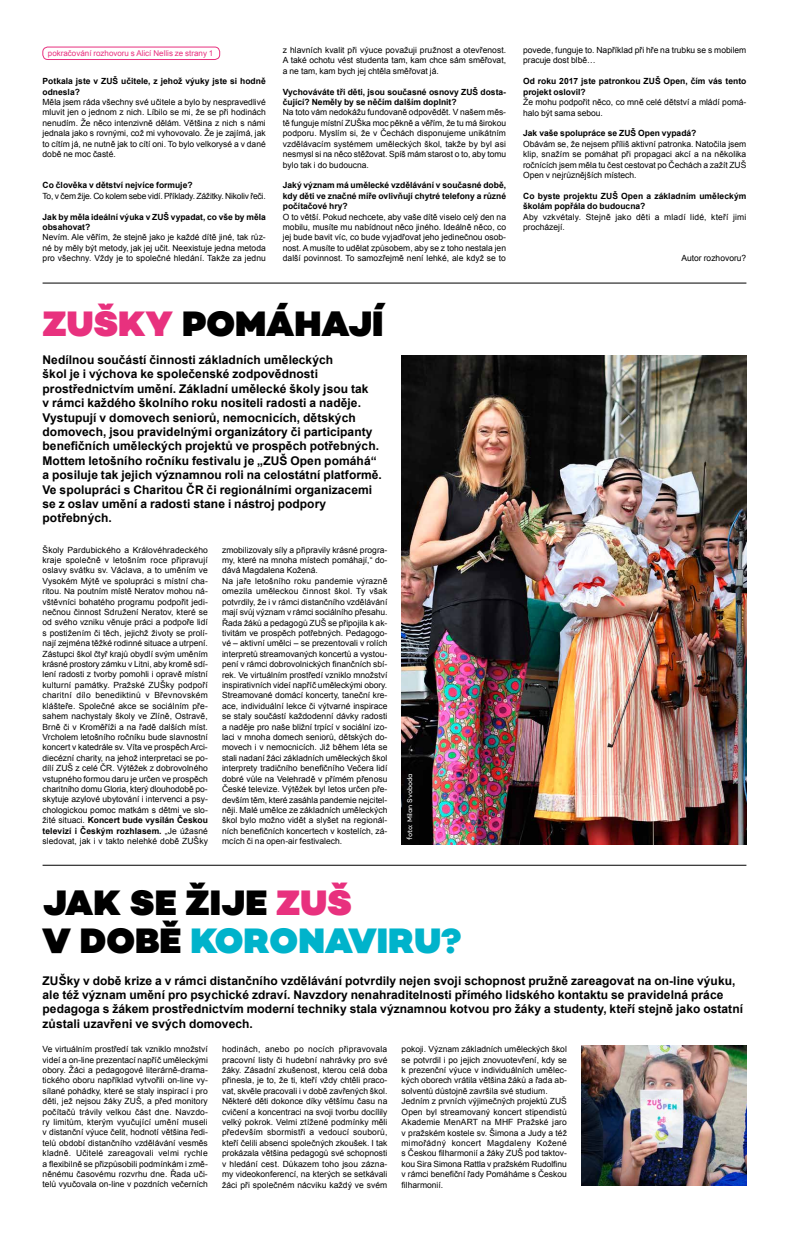
<style>
.page{position:relative;width:789px;height:1234px;background:#fff}
.page>*{position:absolute;margin:0;border:0;box-sizing:border-box;transform-origin:0 0}
.t1{font:900 36px/38px "Campton W00";color:#000}
.t2{font:700 12px/14.4px "Arial";letter-spacing:.005em;color:#000}
.t3{font:8.5px/10.4px "Arial";color:#000;text-align:justify}
.t4{font:700 8.5px/10.4px "Arial";color:#000}
.t5{font:8.5px/10.4px "Arial";letter-spacing:.02em;color:#000}
.t6{font:8.5px "Arial";letter-spacing:-.025em;color:#000}
.t7{font:8px "Arial";color:#e8317e}
.t8{font:7px "Campton W00";letter-spacing:-.005em;color:#fff}
.s1{color:#e8317e}
.s2{font-weight:700}
.s3{color:#00b3cb}
</style>
<div class="page">
<hr style="left:43px;top:864px;width:703px;height:1px;background:#000">
<div style="left:43px;top:47px;width:177px;height:13px;border:1px solid #e8317e;border-radius:5px"></div>
<hr style="left:43px;top:283px;width:703px;height:1px;background:#000">
<img style="left:401px;top:355px;width:345px;height:489px">
<img style="left:581px;top:1045px;width:165px;height:140px">
<p class="t7" style="left:48px;top:48px;width:167px">pokračování rozhovoru s Alicí Nellis ze strany 1</p>
<p class="t4" style="left:43px;top:76px;width:224px">Potkala jste v ZUŠ učitele, z jehož výuky jste si hodně odnesla?</p>
<p class="t3" style="left:43px;top:97px;width:225px">Měla jsem ráda všechny své učitele a bylo by nespravedlivé mluvit jen o jednom z nich. Líbilo se mi, že se při hodinách nenudím. Že něco intenzivně dělám. Většina z nich s námi jednala jako s rovnými, což mi vyhovovalo. Že je zajímá, jak to cítím já, ne nutně jak to cítí oni. To bylo velkorysé a v dané době ne moc časté.</p>
<p class="t4" style="left:43px;top:180px;width:151px">Co člověka v dětství nejvíce formuje?</p>
<p class="t6" style="left:43px;top:190px;width:224px">To, v čem žije. Co kolem sebe vidí. Příklady. Zážitky. Nikoliv řeči.</p>
<p class="t4" style="left:43px;top:211px;width:225px">Jak by měla ideální výuka v ZUŠ vypadat, co vše by měla obsahovat?</p>
<p class="t3" style="left:43px;top:232px;width:225px">Nevím. Ale věřím, že stejně jako je každé dítě jiné, tak růz&shy;né by měly být metody, jak jej učit. Neexistuje jedna metoda pro všechny. Vždy je to společné hledání. Takže za jednu</p>
<p class="t3" style="left:283px;top:45px;width:225px">z hlavních kvalit při výuce považuji pružnost a otevřenost.<br>A také ochotu vést studenta tam, kam chce sám směřovat, a ne tam, kam bych jej chtěla směřovat já.</p>
<p class="t4" style="left:283px;top:87px;width:224px">Vychováváte tři děti, jsou současné osnovy ZUŠ dosta&shy;čující? Neměly by se něčím dalším doplnit?</p>
<p class="t3" style="left:283px;top:107px;width:224px">Na toto vám nedokážu fundovaně odpovědět. V našem měs&shy;tě funguje místní ZUŠka moc pěkně a věřím, že tu má širokou podporu. Myslím si, že v Čechách disponujeme unikátním vzdělávacím systémem uměleckých škol, takže by byl asi nesmysl si na něco stěžovat. Spíš mám starost o to, aby tomu bylo tak i do budoucna.</p>
<p class="t4" style="left:283px;top:180px;width:225px;text-align:justify">Jaký význam má umělecké vzdělávání v současné době, kdy děti ve značné míře ovlivňují chytré telefony a různé počítačové hry?</p>
<p class="t3" style="left:283px;top:211px;width:224px">O to větší. Pokud nechcete, aby vaše dítě viselo celý den na mobilu, musíte mu nabídnout něco jiného. Ideálně něco, co jej bude bavit víc, co bude vyjadřovat jeho jedinečnou osob&shy;nost. A musíte to udělat způsobem, aby se z toho nestala jen další povinnost. To samozřejmě není lehké, ale když se to</p>
<h1 class="t1" style="left:43px;top:305px;width:342px"><span class="s1">ZUŠKY</span> POMÁHAJÍ</h1>
<p class="t2" style="left:43px;top:353px;width:341px">Nedílnou součástí činnosti základních uměleckých<br>škol je i výchova ke společenské zodpovědnosti prostřednictvím umění. Základní umělecké školy jsou tak<br>v rámci každého školního roku nositeli radosti a naděje.<br>Vystupují v domovech seniorů, nemocnicích, dětských domovech, jsou pravidelnými organizátory či participanty benefičních uměleckých projektů ve prospěch potřebných.<br>Mottem letošního ročníku festivalu je „ZUŠ Open pomáhá“ a posiluje tak jejich významnou roli na celostátní platformě.<br>Ve spolupráci s Charitou ČR či regionálními organizacemi se z oslav umění a radosti stane i nástroj podpory potřebných.</p>
<p class="t3" style="left:43px;top:544px;width:167px">Školy Pardubického a Královéhradeckého kraje společně v letošním roce připravují oslavy svátku sv. Václava, a to uměním ve Vysokém Mýtě ve spolupráci s místní cha&shy;ritou. Na poutním místě Neratov mohou ná&shy;vštěvníci bohatého programu podpořit jedi&shy;nečnou činnost Sdružení Neratov, které se od svého vzniku věnuje práci a podpoře lidí s postižením či těch, jejichž životy se prolí&shy;nají zejména těžké rodinné situace a utrpení.<br>Zástupci škol čtyř krajů obydlí svým uměním krásné prostory zámku v Litni, aby kromě sdí&shy;lení radosti z tvorby pomohli i opravě místní kulturní památky. Pražské ZUŠky podpoří charitní dílo benediktinů v Břevnovském klášteře. Společné akce se sociálním pře&shy;sahem nachystaly školy ve Zlíně, Ostravě, Brně či v Kroměříži a na řadě dalších míst.<br>Vrcholem letošního ročníku bude slavnostní koncert v katedrále sv. Víta ve prospěch Arci&shy;diecézní charity, na jehož interpretaci se po&shy;dílí ZUŠ z celé ČR. Výtěžek z dobrovolného vstupného formou daru je určen ve prospěch charitního domu Gloria, který dlouhodobě po&shy;skytuje azylové ubytování i intervenci a psy&shy;chologickou pomoc matkám s dětmi ve slo&shy;žité situaci. <span class="s2">Koncert bude vysílán Českou televizí i Českým rozhlasem.</span> „Je úžasné sledovat, jak i v takto nelehké době ZUŠky</p>
<p class="t3" style="left:222px;top:544px;width:167px;text-align:left">zmobilizovaly síly a připravily krásné progra&shy;my, které na mnoha místech pomáhají,“ do&shy;dává Magdalena Kožená.<br>Na jaře letošního roku pandemie výrazně omezila uměleckou činnost škol. Ty však potvrdily, že i v rámci distančního vzdělávání mají svůj význam v rámci sociálního přesahu.<br>Řada žáků a pedagogů ZUŠ se připojila k ak&shy;tivitám ve prospěch potřebných. Pedagogo&shy;vé – aktivní umělci – se prezentovali v rolích interpretů streamovaných koncertů a vystou&shy;pení v rámci dobrovolnických finančních sbí&shy;rek. Ve virtuálním prostředí vzniklo množství inspirativních videí napříč uměleckými obory.<br>Streamované domácí koncerty, taneční kre&shy;ace, individuální lekce či výtvarné inspirace se staly součástí každodenní dávky radosti a naděje pro naše bližní trpící v sociální izo&shy;laci v mnoha domech seniorů, dětských do&shy;movech i v nemocnicích. Již během léta se stali nadaní žáci základních uměleckých škol interprety tradičního benefičního Večera lidí dobré vůle na Velehradě v přímém přenosu České televize. Výtěžek byl letos určen pře&shy;devším těm, které zasáhla pandemie nejcitel&shy;něji. Malé umělce ze základních uměleckých škol bylo možno vidět a slyšet na regionál&shy;ních benefičních koncertech v kostelích, zá&shy;mcích či na open-air festivalech.</p>
<p class="t8" style="left:405px;top:839px;width:68px;rotate:-90deg">foto: Milan Svoboda</p>
<h1 class="t1" style="left:43px;top:883px;width:420px">JAK SE ŽIJE <span class="s1">ZUŠ<br></span>V DOBĚ <span class="s3">KORONAVIRU?</span></h1>
<p class="t3" style="left:522px;top:45px;width:224px">povede, funguje to. Například při hře na trubku se s mobilem pracuje dost blbě…</p>
<p class="t4" style="left:522px;top:76px;width:225px">Od roku 2017 jste patronkou ZUŠ Open, čím vás tento projekt oslovil?</p>
<p class="t3" style="left:522px;top:97px;width:224px">Že mohu podpořit něco, co mně celé dětství a mládí pomá&shy;halo být sama sebou.</p>
<p class="t4" style="left:522px;top:128px;width:175px">Jak vaše spolupráce se ZUŠ Open vypadá?</p>
<p class="t3" style="left:522px;top:139px;width:225px">Obávám se, že nejsem příliš aktivní patronka. Natočila jsem klip, snažím se pomáhat při propagaci akcí a na několika ročnících jsem měla tu čest cestovat po Čechách a zažít ZUŠ Open v nejrůznějších místech.</p>
<p class="t4" style="left:522px;top:191px;width:224px">Co byste projektu ZUŠ Open a základním uměleckým školám popřála do budoucna?</p>
<p class="t5" style="left:522px;top:211px;width:224px">Aby vzkvétaly. Stejně jako děti a mladí lidé, kteří jimi procházejí.</p>
<p class="t3" style="left:681px;top:253px;width:66px">Autor rozhovoru?</p>
<p class="t2" style="left:43px;top:973px;width:701px">ZUŠky v době krize a v rámci distančního vzdělávání potvrdily nejen svoji schopnost pružně zareagovat na on-line výuku, ale též význam umění pro psychické zdraví. Navzdory nenahraditelnosti přímého lidského kontaktu se pravidelná práce pedagoga s žákem prostřednictvím moderní techniky stala významnou kotvou pro žáky a studenty, kteří stejně jako ostatní zůstali uzavřeni ve svých domovech.</p>
<p class="t3" style="left:43px;top:1043px;width:167px">Ve virtuálním prostředí tak vzniklo množství videí a on-line prezentací napříč uměleckými obory. Žáci a pedagogové literárně-drama&shy;tického oboru například vytvořili on-line vy&shy;sílané pohádky, které se staly inspirací i pro děti, jež nejsou žáky ZUŠ, a před monitory počítačů trávily velkou část dne. Navzdo&shy;ry limitům, kterým vyučující umění museli v distanční výuce čelit, hodnotí většina ředi&shy;telů období distančního vzdělávání vesměs kladně. Učitelé zareagovali velmi rychle a flexibilně se přizpůsobili podmínkám i změ&shy;něnému časovému rozvrhu dne. Řada uči&shy;telů vyučovala on-line v pozdních večerních</p>
<p class="t3" style="left:222px;top:1043px;width:167px">hodinách, anebo po nocích připravovala pracovní listy či hudební nahrávky pro své žáky. Zásadní zkušenost, kterou celá doba přinesla, je to, že ti, kteří vždy chtěli praco&shy;vat, skvěle pracovali i v době zavřených škol.<br>Některé děti dokonce díky většímu času na cvičení a koncentraci na svoji tvorbu docílily velký pokrok. Velmi ztížené podmínky měli především sbormistři a vedoucí souborů, kteří čelili absenci společných zkoušek. I tak prokázala většina pedagogů své schopnosti v hledání cest. Důkazem toho jsou zázna&shy;my videokonferencí, na kterých se setkávali žáci při společném nácviku každý ve svém</p>
<p class="t3" style="left:401px;top:1043px;width:167px;text-align:left">pokoji. Význam základních uměleckých škol se potvrdil i po jejich znovuotevření, kdy se k prezenční výuce v individuálních umělec&shy;kých oborech vrátila většina žáků a řada ab&shy;solventů důstojně završila své studium.<br>Jedním z prvních výjimečných projektů ZUŠ Open byl streamovaný koncert stipendistů Akademie MenART na MHF Pražské jaro v pražském kostele sv. Šimona a Judy a též mimořádný koncert Magdaleny Kožené s Českou filharmonií a žáky ZUŠ pod taktov&shy;kou Sira Simona Rattla v pražském Rudolfinu v rámci benefiční řady Pomáháme s Českou filharmonií.</p>
</div>
